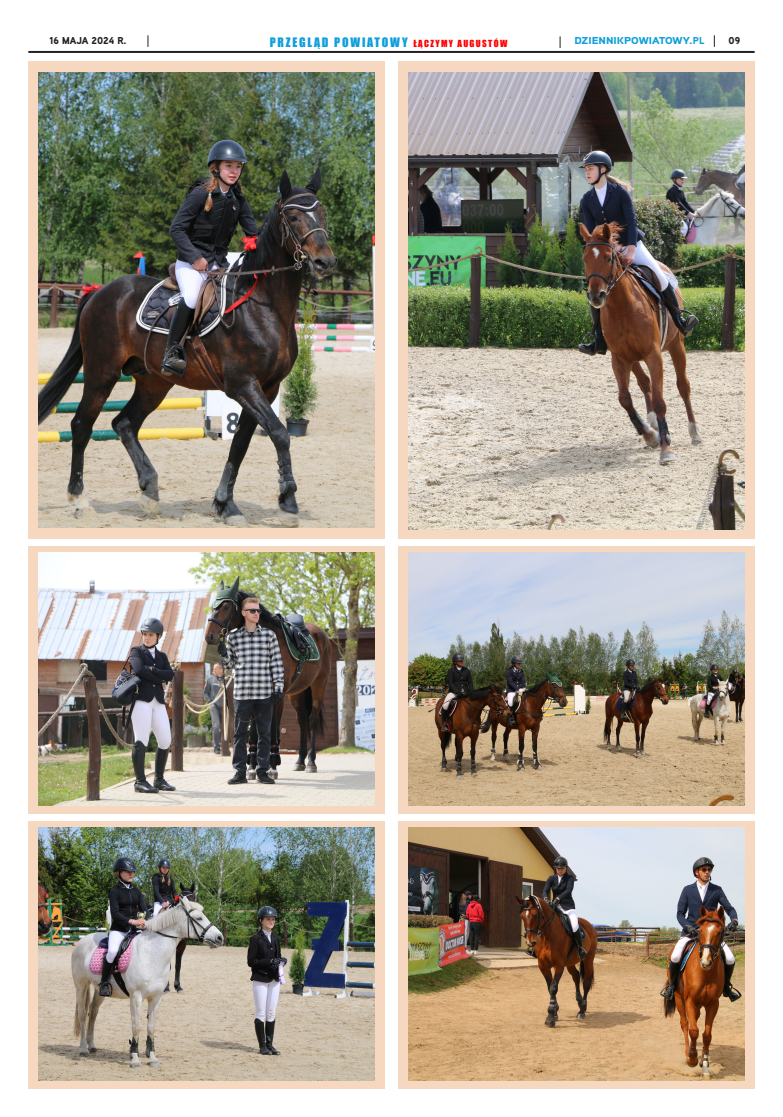
<style>
.page{position:relative;width:783px;height:1117px;background:#fff}
.page>*{position:absolute;margin:0;border:0;box-sizing:border-box;transform-origin:0 0}
.t1{font:12px "Impact";letter-spacing:.15em;color:#0f9fdb}
.t2{font:900 10px "Aaux Next";color:#0f9fdb;scale:1.15 1}
.t3{font:900 10px "Aaux Next";color:#231f20}
.s1{font-size:9px;color:#f00}
</style>
<div class="page">
<hr style="left:28px;top:51px;width:726px;height:2px;background:#231f20">
<svg style="left:713px;top:35px;width:1px;height:12px"></svg>
<svg style="left:147px;top:35px;width:1px;height:12px"></svg>
<svg style="left:559px;top:36px;width:1px;height:12px"></svg>
<div style="left:28px;top:61px;width:356px;height:477px;background:#f6d7bf"></div>
<img style="left:38px;top:72px;width:336px;height:455px">
<div style="left:28px;top:546px;width:356px;height:267px;background:#f6d7bf"></div>
<div style="left:398px;top:546px;width:356px;height:267px;background:#f6d7bf"></div>
<div style="left:398px;top:61px;width:356px;height:477px;background:#f6d7bf"></div>
<img style="left:408px;top:72px;width:336px;height:457px">
<img style="left:38px;top:553px;width:336px;height:252px">
<img style="left:408px;top:553px;width:336px;height:252px">
<div style="left:28px;top:821px;width:356px;height:267px;background:#f6d7bf"></div>
<div style="left:398px;top:821px;width:356px;height:267px;background:#f6d7bf"></div>
<img style="left:38px;top:828px;width:336px;height:253px">
<img style="left:408px;top:828px;width:336px;height:253px">
<p class="t3" style="left:49px;top:34px;width:79px">16 MAJA 2024 R.</p>
<p class="t1" style="left:270px;top:33px;width:239px">PRZEGLĄD POWIATOWY <span class="s1">ŁĄCZYMY AUGUSTÓW</span></p>
<p class="t2" style="left:574px;top:33px;width:115px">DZIENNIKPOWIATOWY.PL</p>
<p class="t3" style="left:728px;top:34px;width:13px">09</p>
</div>
